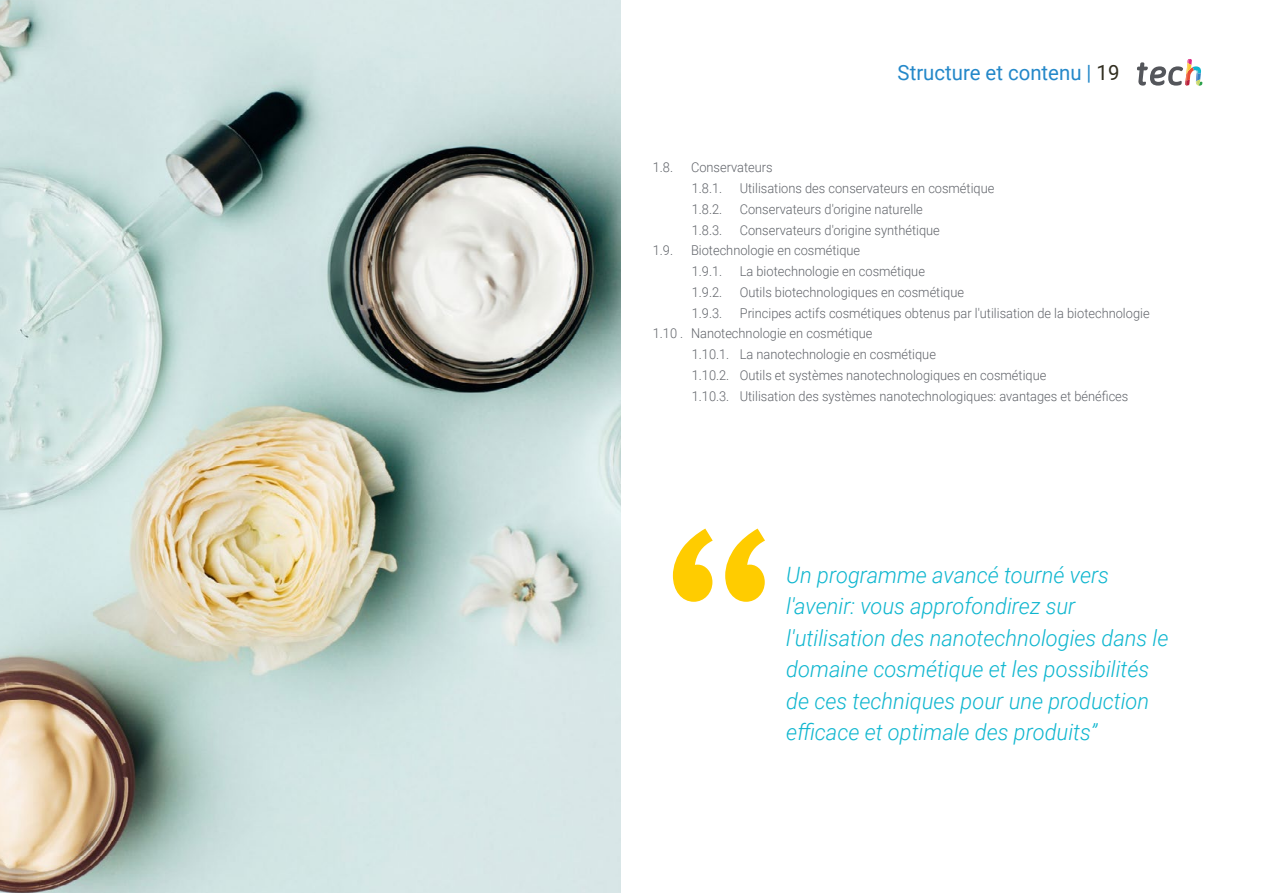
<style>
.page{position:relative;width:1263px;height:893px;background:#fff}
.page>*{position:absolute;margin:0;border:0;box-sizing:border-box;transform-origin:0 0}
.t1{font:italic 300 22.5px/31.5px "Roboto";color:#0fb6cf}
.t2{font:21px "Roboto";color:#2488c9}
.t3{font:300 13.5px/20.7px "Roboto";color:#61646a;scale:.95 1}
.s1{color:#312e20}
</style>
<div class="page">
<svg style="left:1137px;top:59px;width:65px;height:27px"></svg>
<svg style="left:673px;top:529px;width:92px;height:73px"></svg>
<img style="left:0;top:0;width:621px;height:893px">
<h2 class="t2" style="left:898px;top:57px;width:223px">Structure et contenu | <span class="s1">19</span></h2>
<p class="t3" style="left:653px;top:157px;width:23px">1.8.</p>
<p class="t3" style="left:691px;top:157px;width:87px">Conservateurs<br>1.8.1.</p>
<p class="t3" style="left:740px;top:177px;width:270px">Utilisations des conservateurs en cosmétique</p>
<p class="t3" style="left:692px;top:198px;width:34px">1.8.2.</p>
<p class="t3" style="left:740px;top:198px;width:194px">Conservateurs d'origine naturelle</p>
<p class="t3" style="left:692px;top:219px;width:34px">1.8.3.</p>
<p class="t3" style="left:740px;top:219px;width:212px">Conservateurs d'origine synthétique</p>
<p class="t3" style="left:653px;top:240px;width:23px">1.9.</p>
<p class="t3" style="left:691px;top:240px;width:180px">Biotechnologie en cosmétique<br>1.9.1.</p>
<p class="t3" style="left:740px;top:260px;width:196px">La biotechnologie en cosmétique</p>
<p class="t3" style="left:692px;top:281px;width:34px">1.9.2.</p>
<p class="t3" style="left:740px;top:281px;width:238px">Outils biotechnologiques en cosmétique</p>
<p class="t3" style="left:692px;top:302px;width:34px">1.9.3.</p>
<p class="t3" style="left:740px;top:302px;width:433px">Principes actifs cosmétiques obtenus par l'utilisation de la biotechnologie</p>
<p class="t3" style="left:653px;top:323px;width:233px">1.10 . Nanotechnologie en cosmétique</p>
<p class="t3" style="left:692px;top:343px;width:259px">1.10.1. La nanotechnologie en cosmétique</p>
<p class="t3" style="left:692px;top:364px;width:375px">1.10.2. Outils et systèmes nanotechnologiques en cosmétique</p>
<p class="t3" style="left:692px;top:385px;width:461px">1.10.3. Utilisation des systèmes nanotechnologiques: avantages et bénéfices</p>
<h1 class="t1" style="left:786px;top:558px;width:384px">Un programme avancé tourné vers l'avenir: vous approfondirez sur l'utilisation des nanotechnologies dans le domaine cosmétique et les possibilités de ces techniques pour une production efficace et optimale des produits”</h1>
</div>
